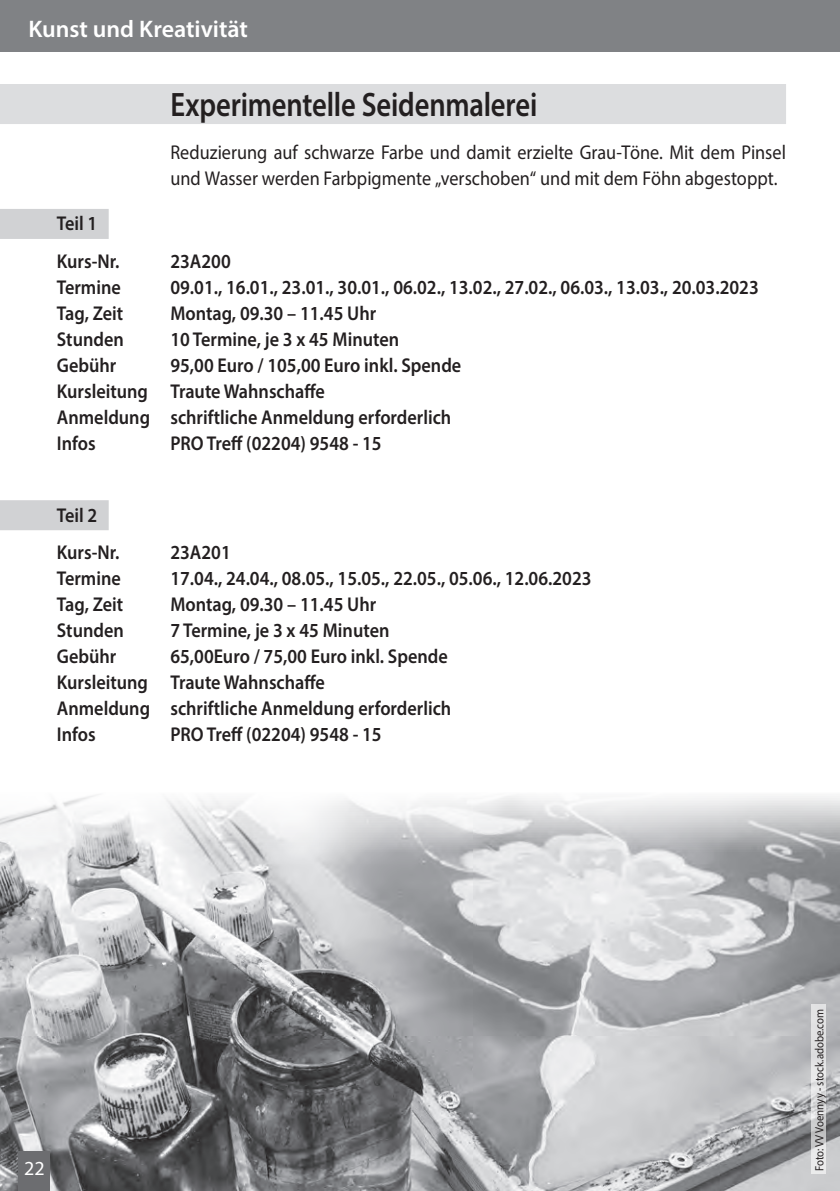
<style>
.page{position:relative;width:840px;height:1191px;background:#fff}
.page>*{position:absolute;margin:0;border:0;box-sizing:border-box;transform-origin:0 0}
.t1{font:600 34px "Myriad Pro";letter-spacing:-.005em;color:#231f20;scale:.84 1}
.t2{font:600 24px "Myriad Pro";color:#fff}
.t3{font:600 20px/26px "Myriad Pro";color:#231f20;scale:.91 1}
.t4{font:20px/26px "Myriad Pro";color:#231f20;scale:.91 1}
.t5{font:20px "Myriad Pro";color:#fff}
.t6{font:12px "Myriad Pro";color:#231f20;scale:.9 1}
</style>
<div class="page">
<div style="left:0;top:0;width:839px;height:51px;background:#808285"></div>
<img style="left:0;top:795px;width:839px;height:396px">
<svg style="left:811px;top:1004px;width:14px;height:170px;background:#ddddde"></svg>
<div style="left:0;top:84px;width:785px;height:40px;background:#dcdddf"></div>
<div style="left:0;top:209px;width:109px;height:30px;background:#d1d2d4"></div>
<div style="left:0;top:500px;width:109px;height:30px;background:#d1d2d4"></div>
<div style="left:19px;top:1151px;width:31px;height:40px;background:#6c6d70"></div>
<p class="t2" style="left:28px;top:14px;width:221px">Kunst und Kreativität</p>
<p class="t3" style="left:57px;top:204px;width:70px;line-height:37.4px">Teil 1<br>Kurs-Nr.</p>
<h1 class="t1" style="left:170px;top:82px;width:438px">Experimentelle Seidenmalerei</h1>
<p class="t4" style="left:170px;top:138px;width:677px">Reduzierung auf schwarze Farbe und damit erzielte Grau-Töne. Mit dem Pinsel und Wasser werden Farbpigmente „verschoben“ und mit dem Föhn abgestoppt.</p>
<p class="t3" style="left:170px;top:247px;width:68px">23A200</p>
<p class="t3" style="left:57px;top:273px;width:72px">Termine</p>
<p class="t3" style="left:170px;top:273px;width:647px">09.01., 16.01., 23.01., 30.01., 06.02., 13.02., 27.02., 06.03., 13.03., 20.03.2023</p>
<p class="t3" style="left:57px;top:299px;width:74px">Tag, Zeit</p>
<p class="t3" style="left:170px;top:299px;width:227px">Montag, 09.30 – 11.45 Uhr</p>
<p class="t3" style="left:57px;top:325px;width:75px">Stunden</p>
<p class="t3" style="left:170px;top:325px;width:253px">10 Termine, je 3 x 45 Minuten</p>
<p class="t3" style="left:57px;top:351px;width:67px">Gebühr</p>
<p class="t3" style="left:57px;top:351px;width:445px;text-indent:113px">95,00 Euro / 105,00 Euro inkl. Spende<br>Kursleitung Traute Wahnschaffe<br>Anmeldung schriftliche Anmeldung erforderlich<br>Infos</p>
<p class="t3" style="left:170px;top:429px;width:233px">PRO Treff (02204) 9548 - 15</p>
<p class="t3" style="left:57px;top:496px;width:70px;line-height:37.4px">Teil 2<br>Kurs-Nr.</p>
<p class="t3" style="left:170px;top:539px;width:68px">23A201</p>
<p class="t3" style="left:57px;top:565px;width:72px">Termine</p>
<p class="t3" style="left:170px;top:565px;width:464px">17.04., 24.04., 08.05., 15.05., 22.05., 05.06., 12.06.2023</p>
<p class="t3" style="left:57px;top:591px;width:74px">Tag, Zeit</p>
<p class="t3" style="left:170px;top:591px;width:227px">Montag, 09.30 – 11.45 Uhr</p>
<p class="t3" style="left:57px;top:617px;width:75px">Stunden</p>
<p class="t3" style="left:170px;top:617px;width:242px">7 Termine, je 3 x 45 Minuten</p>
<p class="t3" style="left:57px;top:643px;width:67px">Gebühr</p>
<p class="t3" style="left:57px;top:643px;width:435px;text-indent:113px">65,00Euro / 75,00 Euro inkl. Spende<br>Kursleitung Traute Wahnschaffe<br>Anmeldung schriftliche Anmeldung erforderlich<br>Infos</p>
<p class="t3" style="left:170px;top:721px;width:233px">PRO Treff (02204) 9548 - 15</p>
<p class="t5" style="left:24px;top:1155px;width:22px">22</p>
<p class="t6" style="left:811px;top:1171px;width:182px;rotate:-90deg">Foto: VV Voennyy - stock.adobe.com</p>
</div>
